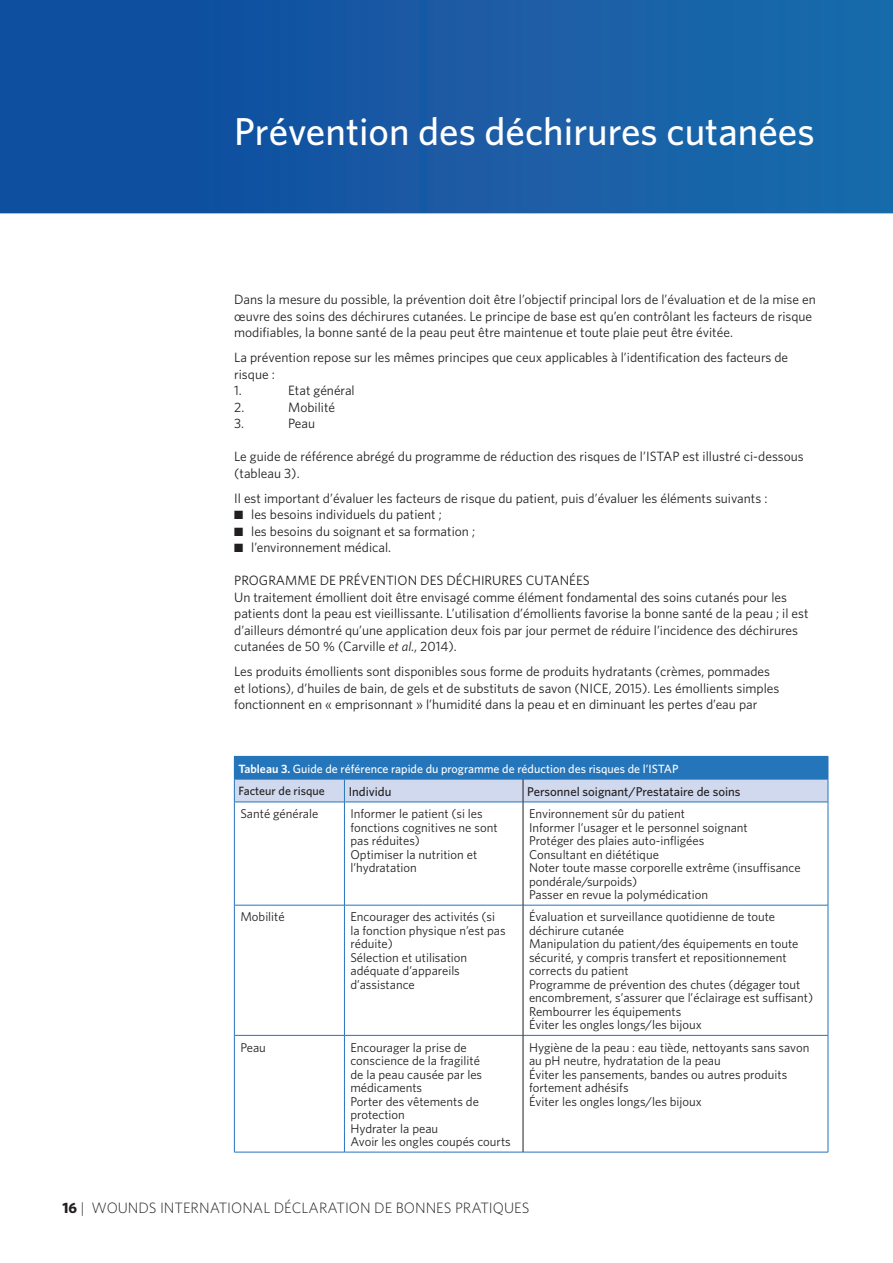
<style>
.page{position:relative;width:893px;height:1263px;background:#fff}
.page>*{position:absolute;margin:0;border:0;box-sizing:border-box;transform-origin:0 0}
.Page_title{font:500 39px "Whitney";color:#fff}
.t1{font:300 15px "Whitney";color:#231f20}
.Text_Fullout{font:13.5px/16.5px "Whitney";color:#231f20}
.Text_full_out_no_spa{font:13.5px/16.5px "Whitney";color:#231f20}
.Heading{font:13.5px "Whitney";color:#231f20}
.table_text{font:12.75px/13.5px "Whitney";color:#231f20}
.table_text_bold{font:500 12.75px "Whitney";color:#231f20}
.table_text_bold-2{font:500 12px "Whitney";color:#fff}
.table_text_bold-3{font:500 12px "Whitney";color:#231f20}
.s1{font-style:italic}
.s2{font-weight:600}
.s3{font-weight:700}
</style>
<div class="page">
<svg style="left:0;top:0;width:893px;height:213px;background:#1559a4"></svg>
<hr style="left:234px;top:802px;width:110px;height:1px;background:#2575bb">
<hr style="left:234px;top:802px;width:1px;height:103px;background:#2575bb">
<hr style="left:344px;top:802px;width:179px;height:1px;background:#2575bb">
<hr style="left:344px;top:802px;width:1px;height:103px;background:#2575bb">
<hr style="left:523px;top:802px;width:305px;height:1px;background:#2575bb">
<hr style="left:828px;top:802px;width:1px;height:103px;background:#2575bb">
<hr style="left:234px;top:905px;width:110px;height:1px;background:#2575bb">
<hr style="left:234px;top:905px;width:1px;height:130px;background:#2575bb">
<hr style="left:344px;top:905px;width:179px;height:1px;background:#2575bb">
<hr style="left:344px;top:905px;width:1px;height:130px;background:#2575bb">
<hr style="left:523px;top:905px;width:305px;height:1px;background:#2575bb">
<hr style="left:828px;top:905px;width:1px;height:130px;background:#2575bb">
<hr style="left:234px;top:1035px;width:110px;height:1px;background:#2575bb">
<hr style="left:234px;top:1035px;width:1px;height:117px;background:#2575bb">
<hr style="left:344px;top:1035px;width:179px;height:1px;background:#2575bb">
<hr style="left:344px;top:1035px;width:1px;height:117px;background:#2575bb">
<hr style="left:523px;top:1035px;width:305px;height:1px;background:#2575bb">
<hr style="left:828px;top:1035px;width:1px;height:117px;background:#2575bb">
<hr style="left:234px;top:1152px;width:110px;height:1px;background:#2575bb">
<hr style="left:344px;top:1152px;width:179px;height:1px;background:#2575bb">
<hr style="left:523px;top:1152px;width:305px;height:1px;background:#2575bb">
<hr style="left:523px;top:802px;width:1px;height:103px;background:#231f20">
<hr style="left:523px;top:905px;width:1px;height:130px;background:#231f20">
<hr style="left:523px;top:1035px;width:1px;height:117px;background:#231f20">
<svg style="left:234px;top:756px;width:595px;height:46px;background:#75a4d2"></svg>
<p class="Page_title" style="left:234px;top:108px;width:582px">Prévention des déchirures cutanées</p>
<p class="Text_Fullout" style="left:234px;top:291px;width:583px">Dans la mesure du possible, la prévention doit être l’objectif principal lors de l’évaluation et de la mise en œuvre des soins des déchirures cutanées. Le principe de base est qu’en contrôlant les facteurs de risque modifiables, la bonne santé de la peau peut être maintenue et toute plaie peut être évitée.</p>
<p class="Text_full_out_no_spa" style="left:234px;top:349px;width:556px">La prévention repose sur les mêmes principes que ceux applicables à l’identification des facteurs de risque :</p>
<p class="Text_full_out_no_spa" style="left:234px;top:382px;width:9px">1.</p>
<p class="Text_full_out_no_spa" style="left:288px;top:382px;width:68px">Etat général</p>
<p class="Text_full_out_no_spa" style="left:234px;top:398px;width:12px">2.</p>
<p class="Text_full_out_no_spa" style="left:288px;top:398px;width:48px">Mobilité</p>
<p class="Text_full_out_no_spa" style="left:234px;top:415px;width:12px">3.</p>
<p class="Text_full_out_no_spa" style="left:288px;top:415px;width:29px">Peau</p>
<p class="Text_Fullout" style="left:234px;top:448px;width:571px">Le guide de référence abrégé du programme de réduction des risques de l’ISTAP est illustré ci-dessous (tableau 3).</p>
<p class="Text_full_out_no_spa" style="left:234px;top:489px;width:535px">Il est important d’évaluer les facteurs de risque du patient, puis d’évaluer les éléments suivants :</p>
<p class="Text_Fullout" style="left:234px;top:506px;width:209px">■ les besoins individuels du patient ;</p>
<p class="Text_Fullout" style="left:234px;top:522px;width:242px">■ les besoins du soignant et sa formation ;</p>
<p class="Text_Fullout" style="left:234px;top:539px;width:159px">■ l’environnement médical.</p>
<p class="Heading" style="left:234px;top:573px;width:357px">PROGRAMME DE PRÉVENTION DES DÉCHIRURES CUTANÉES</p>
<p class="Text_Fullout" style="left:234px;top:588px;width:576px">Un traitement émollient doit être envisagé comme élément fondamental des soins cutanés pour les patients dont la peau est vieillissante. L’utilisation d’émollients favorise la bonne santé de la peau ; il est d’ailleurs démontré qu’une application deux fois par jour permet de réduire l’incidence des déchirures cutanées de 50 % (Carville <span class="s1">et al.</span>, 2014).</p>
<p class="Text_Fullout" style="left:234px;top:663px;width:547px">Les produits émollients sont disponibles sous forme de produits hydratants (crèmes, pommades et lotions), d’huiles de bain, de gels et de substituts de savon (NICE, 2015). Les émollients simples fonctionnent en « emprisonnant » l’humidité dans la peau et en diminuant les pertes d’eau par</p>
<p class="table_text_bold-2" style="left:239px;top:761px;width:441px"><span class="s2">Tableau 3.</span> Guide de référence rapide du programme de réduction des risques de l’ISTAP</p>
<p class="table_text_bold-3" style="left:239px;top:784px;width:88px">Facteur de risque</p>
<p class="table_text_bold" style="left:349px;top:783px;width:44px">Individu</p>
<p class="table_text_bold" style="left:527px;top:783px;width:215px">Personnel soignant/Prestataire de soins</p>
<p class="table_text" style="left:240px;top:807px;width:80px">Santé générale</p>
<p class="table_text" style="left:350px;top:807px;width:149px">Informer le patient (si les fonctions cognitives ne sont pas réduites)</p>
<p class="table_text" style="left:350px;top:847px;width:128px">Optimiser la nutrition et l’hydratation</p>
<p class="table_text" style="left:529px;top:807px;width:157px">Environnement sûr du patient</p>
<p class="table_text" style="left:529px;top:820px;width:220px">Informer l’usager et le personnel soignant</p>
<p class="table_text" style="left:529px;top:834px;width:177px">Protéger des plaies auto-infligées</p>
<p class="table_text" style="left:529px;top:847px;width:131px">Consultant en diététique</p>
<p class="table_text" style="left:529px;top:861px;width:273px">Noter toute masse corporelle extrême (insuffisance pondérale/surpoids)</p>
<p class="table_text" style="left:529px;top:888px;width:181px">Passer en revue la polymédication</p>
<p class="table_text" style="left:240px;top:910px;width:46px">Mobilité</p>
<p class="table_text" style="left:350px;top:910px;width:157px">Encourager des activités (si la fonction physique n’est pas réduite)</p>
<p class="table_text" style="left:350px;top:950px;width:118px">Sélection et utilisation adéquate d’appareils d’assistance</p>
<p class="table_text" style="left:240px;top:1040px;width:27px">Peau</p>
<p class="table_text" style="left:350px;top:1040px;width:133px">Encourager la prise de conscience de la fragilité de la peau causée par les médicaments</p>
<p class="table_text" style="left:350px;top:1094px;width:130px">Porter des vêtements de protection</p>
<p class="table_text" style="left:350px;top:1121px;width:89px">Hydrater la peau</p>
<p class="table_text" style="left:350px;top:1134px;width:162px">Avoir les ongles coupés courts</p>
<p class="table_text" style="left:529px;top:910px;width:248px">Évaluation et surveillance quotidienne de toute déchirure cutanée</p>
<p class="table_text" style="left:529px;top:937px;width:271px">Manipulation du patient/des équipements en toute sécurité, y compris transfert et repositionnement corrects du patient</p>
<p class="table_text" style="left:529px;top:977px;width:286px">Programme de prévention des chutes (dégager tout encombrement, s’assurer que l’éclairage est suffisant)</p>
<p class="table_text" style="left:529px;top:1004px;width:154px">Rembourrer les équipements</p>
<p class="table_text" style="left:529px;top:1018px;width:174px">Éviter les ongles longs/les bijoux</p>
<p class="table_text" style="left:529px;top:1040px;width:282px">Hygiène de la peau : eau tiède, nettoyants sans savon au pH neutre, hydratation de la peau</p>
<p class="table_text" style="left:529px;top:1067px;width:260px">Éviter les pansements, bandes ou autres produits fortement adhésifs</p>
<p class="table_text" style="left:529px;top:1094px;width:174px">Éviter les ongles longs/les bijoux</p>
<p class="t1" style="left:62px;top:1199px;width:469px"><span class="s3">16</span> | WOUNDS INTERNATIONAL DÉCLARATION DE BONNES PRATIQUES</p>
</div>
